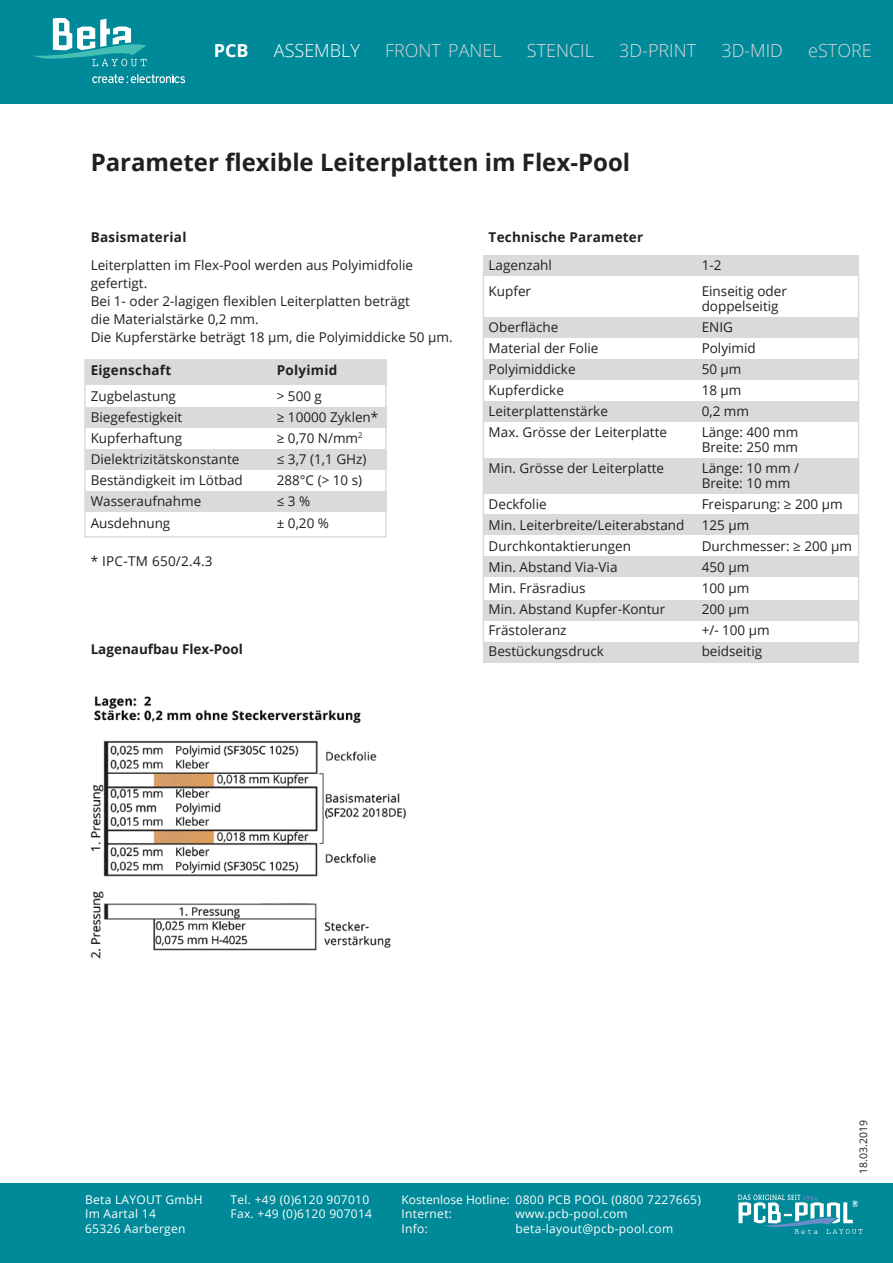
<style>
.page{position:relative;width:893px;height:1263px;background:#fff}
.page>*{position:absolute;margin:0;border:0;box-sizing:border-box;transform-origin:0 0}
.t1{font:700 24px "Open Sans";color:#231f20}
.t2{font:300 18px "Open Sans";color:#dfdcdd}
.t3{font:300 18px "Open Sans";color:#d6d5d3}
.t4{font:300 18px "Open Sans";color:#fff}
.t5{font:700 18px "Open Sans";color:#fff}
.t6{font:13.5px "Open Sans";color:#231f20}
.t7{font:700 13.5px "Open Sans";letter-spacing:.015em;color:#231f20}
.t8{font:12px "Open Sans";letter-spacing:.025em;color:#fff}
.t9{font:10.5px "Open Sans";color:#231f20}
</style>
<div class="page">
<div style="left:84px;top:359px;width:303px;height:179px;border:2px solid #d9dadc"></div>
<div style="left:85px;top:360px;width:301px;height:25px;background:#d9dadc"></div>
<div style="left:85px;top:407px;width:301px;height:21px;background:#d9dadc"></div>
<div style="left:85px;top:449px;width:301px;height:21px;background:#d9dadc"></div>
<div style="left:85px;top:491px;width:301px;height:21px;background:#d9dadc"></div>
<img style="left:90px;top:696px;width:316px;height:263px">
<div style="left:483px;top:642px;width:376px;height:21px;background:#d9dadc"></div>
<div style="left:483px;top:255px;width:376px;height:21px;background:#d9dadc"></div>
<div style="left:483px;top:317px;width:376px;height:21px;background:#d9dadc"></div>
<div style="left:483px;top:359px;width:376px;height:21px;background:#d9dadc"></div>
<div style="left:483px;top:401px;width:376px;height:21px;background:#d9dadc"></div>
<div style="left:483px;top:514px;width:376px;height:21px;background:#d9dadc"></div>
<div style="left:483px;top:556px;width:376px;height:21px;background:#d9dadc"></div>
<div style="left:483px;top:600px;width:376px;height:20px;background:#d9dadc"></div>
<div style="left:483px;top:458px;width:376px;height:36px;background:#d9dadc"></div>
<div style="left:0;top:0;width:893px;height:103px;background:#008998"></div>
<svg style="left:33px;top:18px;width:114px;height:48px"></svg>
<svg style="left:92px;top:74px;width:93px;height:9px"></svg>
<div style="left:0;top:1183px;width:893px;height:80px;background:#008998"></div>
<svg style="left:738px;top:1194px;width:124px;height:40px"></svg>
<p class="t5" style="left:214px;top:38px;width:36px">PCB</p>
<p class="t4" style="left:274px;top:38px;width:87px">ASSEMBLY</p>
<p class="t3" style="left:385px;top:38px;width:118px">FRONT PANEL</p>
<p class="t2" style="left:527px;top:38px;width:69px">STENCIL</p>
<p class="t2" style="left:619px;top:38px;width:78px">3D-PRINT</p>
<p class="t2" style="left:721px;top:38px;width:63px">3D-MID</p>
<p class="t3" style="left:808px;top:38px;width:65px">eSTORE</p>
<p class="t1" style="left:91px;top:145px;width:541px">Parameter flexible Leiterplatten im Flex-Pool</p>
<p class="t7" style="left:91px;top:227px;width:97px">Basismaterial</p>
<p class="t6" style="left:91px;top:256px;width:324px">Leiterplatten im Flex-Pool werden aus Polyimidfolie</p>
<p class="t6" style="left:91px;top:274px;width:58px">gefertigt.</p>
<p class="t6" style="left:91px;top:292px;width:321px">Bei 1- oder 2-lagigen flexiblen Leiterplatten beträgt</p>
<p class="t6" style="left:91px;top:310px;width:170px">die Materialstärke 0,2 mm.</p>
<p class="t6" style="left:91px;top:328px;width:363px">Die Kupferstärke beträgt 18 µm, die Polyimiddicke 50 µm.</p>
<p class="t7" style="left:91px;top:361px;width:82px">Eigenschaft</p>
<p class="t7" style="left:277px;top:361px;width:62px">Polyimid</p>
<p class="t6" style="left:91px;top:387px;width:87px">Zugbelastung</p>
<p class="t6" style="left:277px;top:387px;width:47px">&gt; 500 g</p>
<p class="t6" style="left:91px;top:408px;width:93px">Biegefestigkeit</p>
<p class="t6" style="left:277px;top:408px;width:103px">≥ 10000 Zyklen*</p>
<p class="t6" style="left:91px;top:429px;width:93px">Kupferhaftung</p>
<p class="t6" style="left:277px;top:429px;width:87px">≥ 0,70 N/mm<sup>2</sup></p>
<p class="t6" style="left:91px;top:450px;width:150px">Dielektrizitätskonstante</p>
<p class="t6" style="left:277px;top:450px;width:91px">≤ 3,7 (1,1 GHz)</p>
<p class="t6" style="left:91px;top:471px;width:154px">Beständigkeit im Lötbad</p>
<p class="t6" style="left:277px;top:471px;width:87px">288°C (&gt; 10 s)</p>
<p class="t6" style="left:91px;top:492px;width:112px">Wasseraufnahme</p>
<p class="t6" style="left:277px;top:492px;width:35px">≤ 3 %</p>
<p class="t6" style="left:91px;top:514px;width:81px">Ausdehnung</p>
<p class="t6" style="left:277px;top:514px;width:54px">± 0,20 %</p>
<p class="t6" style="left:91px;top:552px;width:123px">* IPC-TM 650/2.4.3</p>
<p class="t7" style="left:91px;top:639px;width:154px">Lagenaufbau Flex-Pool</p>
<p class="t7" style="left:489px;top:227px;width:156px">Technische Parameter</p>
<p class="t6" style="left:489px;top:256px;width:65px">Lagenzahl</p>
<p class="t6" style="left:702px;top:256px;width:21px">1-2</p>
<p class="t6" style="left:489px;top:282px;width:44px">Kupfer</p>
<p class="t6" style="left:702px;top:282px;width:87px">Einseitig oder</p>
<p class="t6" style="left:702px;top:297px;width:78px">doppelseitig</p>
<p class="t6" style="left:489px;top:318px;width:71px">Oberfläche</p>
<p class="t6" style="left:702px;top:318px;width:33px">ENIG</p>
<p class="t6" style="left:489px;top:339px;width:111px">Material der Folie</p>
<p class="t6" style="left:702px;top:339px;width:56px">Polyimid</p>
<p class="t6" style="left:489px;top:360px;width:88px">Polyimiddicke</p>
<p class="t6" style="left:702px;top:360px;width:41px">50 μm</p>
<p class="t6" style="left:489px;top:381px;width:77px">Kupferdicke</p>
<p class="t6" style="left:702px;top:381px;width:41px">18 µm</p>
<p class="t6" style="left:489px;top:402px;width:121px">Leiterplattenstärke</p>
<p class="t6" style="left:702px;top:402px;width:49px">0,2 mm</p>
<p class="t6" style="left:489px;top:423px;width:180px">Max. Grösse der Leiterplatte</p>
<p class="t6" style="left:702px;top:423px;width:98px">Länge: 400 mm</p>
<p class="t6" style="left:702px;top:438px;width:98px">Breite: 250 mm</p>
<p class="t6" style="left:489px;top:459px;width:177px">Min. Grösse der Leiterplatte</p>
<p class="t6" style="left:702px;top:459px;width:99px">Länge: 10 mm /</p>
<p class="t6" style="left:702px;top:474px;width:90px">Breite: 10 mm</p>
<p class="t6" style="left:489px;top:495px;width:60px">Deckfolie</p>
<p class="t6" style="left:702px;top:495px;width:143px">Freisparung: ≥ 200 μm</p>
<p class="t6" style="left:489px;top:516px;width:197px">Min. Leiterbreite/Leiterabstand</p>
<p class="t6" style="left:702px;top:516px;width:49px">125 μm</p>
<p class="t6" style="left:489px;top:537px;width:144px">Durchkontaktierungen</p>
<p class="t6" style="left:702px;top:537px;width:152px">Durchmesser: ≥ 200 μm</p>
<p class="t6" style="left:489px;top:558px;width:130px">Min. Abstand Via-Via</p>
<p class="t6" style="left:702px;top:558px;width:49px">450 μm</p>
<p class="t6" style="left:489px;top:579px;width:98px">Min. Fräsradius</p>
<p class="t6" style="left:702px;top:579px;width:49px">100 μm</p>
<p class="t6" style="left:489px;top:600px;width:178px">Min. Abstand Kupfer-Kontur</p>
<p class="t6" style="left:702px;top:600px;width:49px">200 μm</p>
<p class="t6" style="left:489px;top:621px;width:79px">Frästoleranz</p>
<p class="t6" style="left:702px;top:621px;width:70px">+/- 100 μm</p>
<p class="t6" style="left:489px;top:642px;width:117px">Bestückungsdruck</p>
<p class="t6" style="left:702px;top:642px;width:62px">beidseitig</p>
<p class="t8" style="left:85px;top:1191px;width:119px">Beta LAYOUT GmbH</p>
<p class="t8" style="left:231px;top:1191px;width:140px">Tel. +49 (0)6120 907010</p>
<p class="t8" style="left:402px;top:1191px;width:301px">Kostenlose Hotline: 0800 PCB POOL (0800 7227665)</p>
<p class="t8" style="left:85px;top:1205px;width:72px">Im Aartal 14</p>
<p class="t8" style="left:231px;top:1205px;width:143px">Fax. +49 (0)6120 907014</p>
<p class="t8" style="left:402px;top:1205px;width:52px">Internet:</p>
<p class="t8" style="left:516px;top:1205px;width:114px">www.pcb-pool.com</p>
<p class="t8" style="left:85px;top:1220px;width:102px">65326 Aarbergen</p>
<p class="t8" style="left:402px;top:1220px;width:28px">Info:</p>
<p class="t8" style="left:516px;top:1220px;width:159px">beta-layout@pcb-pool.com</p>
<p class="t9" style="left:856px;top:1173px;width:55px;rotate:-90deg">18.03.2019</p>
</div>
